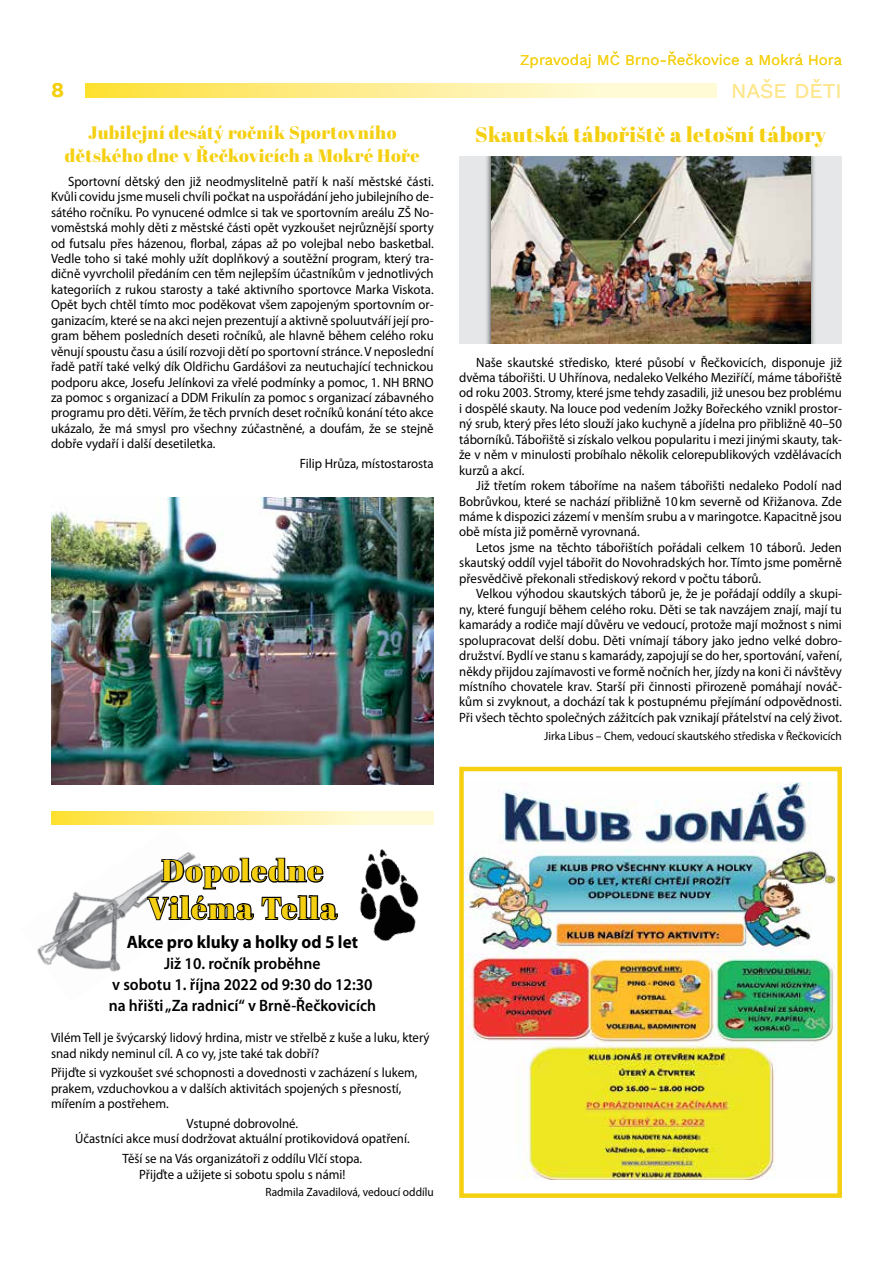
<style>
.page{position:relative;width:893px;height:1263px;background:#fff}
.page>*{position:absolute;margin:0;border:0;box-sizing:border-box;transform-origin:0 0}
.t1{font:30px/37.5px "Abril Fatface";letter-spacing:.05em;color:#f5d011;text-align:center}
.t2{font:21px "Abril Fatface";letter-spacing:.02em;color:#f5d011}
.t3{font:21px "Work Sans";color:#fee68d}
.t4{font:600 21px "Work Sans";color:#f5d011}
.t5{font:18px/23.2px "Abril Fatface";letter-spacing:.02em;color:#f5d011;text-align:center}
.t6{font:700 18px "Myriad Pro";color:#000;scale:.95 1}
.t7{font:600 16.5px/21px "Myriad Pro";color:#000;text-align:center;scale:.95 1}
.t8{font:15px "Work Sans";color:#f5d011}
.t9{font:13.5px/15.5px "Myriad Pro";color:#000;text-align:justify;scale:.95 1}
.t10{font:12px "Myriad Pro";color:#000;scale:.95 1}
</style>
<div class="page">
<img style="left:51px;top:497px;width:383px;height:287px">
<svg style="left:85px;top:84px;width:631px;height:13px;background:#feef95"></svg>
<img style="left:37px;top:852px;width:159px;height:120px">
<img style="left:359px;top:849px;width:60px;height:92px">
<svg style="left:146px;top:857px;width:192px;height:64px"></svg>
<div style="left:459px;top:156px;width:383px;height:187px;background:#e6e7e8"></div>
<div style="left:485px;top:156px;width:331px;height:187px;background:#000;opacity:.75"></div>
<img style="left:491px;top:156px;width:319px;height:187px">
<svg style="left:51px;top:811px;width:383px;height:14px;background:#feef95"></svg>
<img style="left:459px;top:766px;width:383px;height:432px">
<h2 class="t4" style="left:51px;top:74px;width:15px">8</h2>
<h3 class="t5" style="left:65px;top:120px;width:356px">Jubilejní desátý ročník Sportovního dětského dne v Řečkovicích a Mokré Hoře</h3>
<p class="t9" style="left:51px;top:173px;width:404px;text-indent:17px">Sportovní dětský den již neodmyslitelně patří k naší městské části.<br>Kvůli covidu jsme museli chvíli počkat na uspořádání jeho jubilejního de&shy;sátého ročníku. Po vynucené odmlce si tak ve sportovním areálu ZŠ No&shy;voměstská mohly děti z městské části opět vyzkoušet nejrůznější sporty od futsalu přes házenou, florbal, zápas až po volejbal nebo basketbal.<br>Vedle toho si také mohly užít doplňkový a soutěžní program, který tra&shy;dičně vyvrcholil předáním cen těm nejlepším účastníkům v jednotlivých kategoriích z rukou starosty a také aktivního sportovce Marka Viskota.<br>Opět bych chtěl tímto moc poděkovat všem zapojeným sportovním or&shy;ganizacím, které se na akci nejen prezentují a aktivně spoluutváří její pro&shy;gram během posledních deseti ročníků, ale hlavně během celého roku věnují spoustu času a úsilí rozvoji dětí po sportovní stránce. V neposlední řadě patří také velký dík Oldřichu Gardášovi za neutuchající technickou podporu akce, Josefu Jelínkovi za vřelé podmínky a pomoc, 1. NH BRNO za pomoc s organizací a DDM Frikulín za pomoc s organizací zábavného programu pro děti. Věřím, že těch prvních deset ročníků konání této akce ukázalo, že má smysl pro všechny zúčastněné, a doufám, že se stejně dobře vydaří i další desetiletka.</p>
<p class="t9" style="left:300px;top:456px;width:142px">Filip Hrůza, místostarosta</p>
<p class="t8" style="left:520px;top:48px;width:323px">Zpravodaj MČ Brno-Řečkovice a Mokrá Hora</p>
<h2 class="t3" style="left:731px;top:75px;width:112px">NAŠE DĚTI</h2>
<h2 class="t2" style="left:475px;top:119px;width:352px">Skautská tábořiště a letošní tábory</h2>
<p class="t9" style="left:459px;top:354px;width:404px;text-indent:17px">Naše skautské středisko, které působí v Řečkovicích, disponuje již dvěma tábořišti. U Uhřínova, nedaleko Velkého Meziříčí, máme tábořiště od roku 2003. Stromy, které jsme tehdy zasadili, již unesou bez problému i dospělé skauty. Na louce pod vedením Jožky Bořeckého vznikl prostor&shy;ný srub, který přes léto slouží jako kuchyně a jídelna pro přibližně 40–50 táborníků. Tábořiště si získalo velkou popularitu i mezi jinými skauty, tak&shy;že v něm v minulosti probíhalo několik celorepublikových vzdělávacích kurzů a akcí.</p>
<p class="t9" style="left:459px;top:478px;width:404px;text-indent:17px">Již třetím rokem táboříme na našem tábořišti nedaleko Podolí nad Bobrůvkou, které se nachází přibližně 10km severně od Křižanova. Zde máme k dispozici zázemí v menším srubu a v maringotce. Kapacitně jsou obě místa již poměrně vyrovnaná.</p>
<p class="t9" style="left:459px;top:539px;width:404px;text-indent:17px">Letos jsme na těchto tábořištích pořádali celkem 10 táborů. Jeden skautský oddíl vyjel tábořit do Novohradských hor. Tímto jsme poměrně přesvědčivě překonali střediskový rekord v počtu táborů.</p>
<p class="t9" style="left:459px;top:586px;width:404px;text-indent:17px">Velkou výhodou skautských táborů je, že je pořádají oddíly a skupi&shy;ny, které fungují během celého roku. Děti se tak navzájem znají, mají tu kamarády a rodiče mají důvěru ve vedoucí, protože mají možnost s nimi spolupracovat delší dobu. Děti vnímají tábory jako jedno velké dobro&shy;družství. Bydlí ve stanu s kamarády, zapojují se do her, sportování, vaření, někdy přijdou zajímavosti ve formě nočních her, jízdy na koni či návštěvy místního chovatele krav. Starší při činnosti přirozeně pomáhají nováč&shy;kům si zvyknout, a dochází tak k postupnému přejímání odpovědnosti.<br>Při všech těchto společných zážitcích pak vznikají přátelství na celý život.</p>
<p class="t10" style="left:544px;top:728px;width:315px">Jirka Libus – Chem, vedoucí skautského střediska v Řečkovicích</p>
<h1 class="t1" style="left:148px;top:851px;width:191px">Dopoledne<br>Viléma Tella</h1>
<h3 class="t6" style="left:127px;top:930px;width:245px">Akce pro kluky a holky od 5 let</h3>
<p class="t7" style="left:109px;top:953px;width:283px">Již 10. ročník proběhne<br>v sobotu 1. října 2022 od 9:30 do 12:30 na hřišti „Za radnicí“ v Brně-Řečkovicích</p>
<p class="t9" style="left:51px;top:1030px;width:400px">Vilém Tell je švýcarský lidový hrdina, mistr ve střelbě z kuše a luku, který snad nikdy neminul cíl. A co vy, jste také tak dobří?</p>
<p class="t9" style="left:51px;top:1065px;width:387px;text-align:left">Přijďte si vyzkoušet své schopnosti a dovednosti v zacházení s lukem, prakem, vzduchovkou a v dalších aktivitách spojených s přesností, mířením a postřehem.</p>
<p class="t9" style="left:75px;top:1115px;width:354px;text-align:center">Vstupné dobrovolné.<br>Účastníci akce musí dodržovat aktuální protikovidová opatření.</p>
<p class="t9" style="left:123px;top:1151px;width:254px;text-align:center">Těší se na Vás organizátoři z oddílu Vlčí stopa.<br>Přijďte a užijete si sobotu spolu s námi!</p>
<p class="t10" style="left:265px;top:1185px;width:179px">Radmila Zavadilová, vedoucí oddílu</p>
</div>
